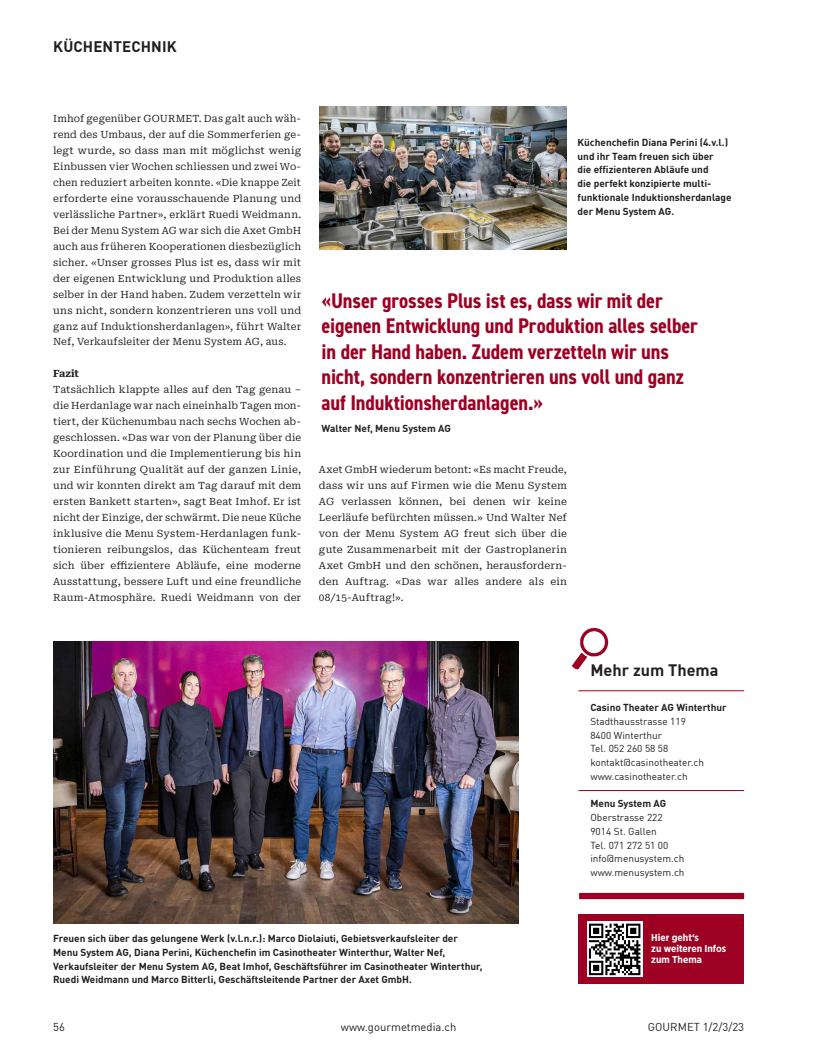
<style>
.page{position:relative;width:815px;height:1063px;background:#fff}
.page>*{position:absolute;margin:0;border:0;box-sizing:border-box;transform-origin:0 0}
.t1{font:700 condensed 21.25px/25.5px "DIN2014";letter-spacing:-.005em;color:#9d0023}
.t2{font:700 16.25px "DINOT";color:#231f20}
.t3{font:700 15px "DINOT";letter-spacing:.01em;color:#231f20}
.t4{font:11.25px "DINOT";color:#231f20}
.t5{font:10px/16px "Roboto Serif";letter-spacing:.005em;color:#231f20;text-align:justify}
.t6{font:700 10px/13.8px "DINOT";color:#231f20}
.t7{font:10px/13.8px "DINOT";color:#231f20}
.t8{font:700 10px/11.2px "Gotham Narrow";color:#fff}
.t9{font:700 10px "Roboto Serif";color:#231f20}
</style>
<div class="page">
<img style="left:572px;top:627px;width:37px;height:42px">
<hr style="left:578px;top:690px;width:166px;height:1px;background:#9d0023">
<hr style="left:578px;top:790px;width:166px;height:1px;background:#9d0023">
<div style="left:579px;top:893px;width:165px;height:6px;background:#9d0023"></div>
<div style="left:578px;top:914px;width:166px;height:69px;background:#9d0023"></div>
<svg style="left:587px;top:922px;width:55px;height:55px"></svg>
<svg style="left:589px;top:924px;width:51px;height:51px"></svg>
<img style="left:53px;top:641px;width:465px;height:283px">
<img style="left:320px;top:106px;width:247px;height:144px">
<h3 class="t3" style="left:53px;top:35px;width:125px">KÜCHENTECHNIK</h3>
<p class="t5" style="left:53px;top:110px;width:250px">Imhof gegenüber GOURMET. Das galt auch wäh&shy;rend des Umbaus, der auf die Sommerferien ge&shy;legt wurde, so dass man mit möglichst wenig Einbussen vier Wochen schliessen und zwei Wo&shy;chen reduziert arbeiten konnte. «Die knappe Zeit erforderte eine vorausschauende Planung und verlässliche Partner», erklärt Ruedi Weidmann.<br>Bei der Menu System AG war sich die Axet GmbH auch aus früheren Kooperationen diesbezüglich sicher. «Unser grosses Plus ist es, dass wir mit der eigenen Entwicklung und Produktion alles selber in der Hand haben. Zudem verzetteln wir uns nicht, sondern konzentrieren uns voll und ganz auf Induktionsherdanlagen», führt Walter Nef, Verkaufsleiter der Menu System AG, aus.</p>
<p class="t9" style="left:53px;top:366px;width:28px">Fazit</p>
<p class="t5" style="left:53px;top:381px;width:250px">Tatsächlich klappte alles auf den Tag genau – die Herdanlage war nach eineinhalb Tagen mon&shy;tiert, der Küchenumbau nach sechs Wochen ab&shy;geschlossen. «Das war von der Planung über die Koordination und die Implementierung bis hin zur Einführung Qualität auf der ganzen Linie, und wir konnten direkt am Tag darauf mit dem ersten Bankett starten», sagt Beat Imhof. Er ist nicht der Einzige, der schwärmt. Die neue Küche inklusive die Menu System-Herdanlagen funk&shy;tionieren reibungslos, das Küchenteam freut sich über effizientere Abläufe, eine moderne Ausstattung, bessere Luft und eine freundliche Raum-Atmosphäre. Ruedi Weidmann von der</p>
<p class="t6" style="left:578px;top:134px;width:156px">Küchenchefin Diana Perini (4.v.l.) und ihr Team freuen sich über<br>die effizienteren Abläufe und<br>die perfekt konzipierte multi&shy;funktionale Induktionsherdanlage der Menu System AG.</p>
<h1 class="t1" style="left:322px;top:287px;width:378px">«Unser grosses Plus ist es, dass wir mit der eigenen Entwicklung und Produktion alles selber in der Hand haben. Zudem verzetteln wir uns nicht, sondern konzentrieren uns voll und ganz auf Induktionsherdanlagen.»</h1>
<p class="t6" style="left:322px;top:420px;width:131px">Walter Nef, Menu System AG</p>
<p class="t5" style="left:319px;top:461px;width:250px">Axet GmbH wiederum betont: «Es macht Freude, dass wir uns auf Firmen wie die Menu System AG verlassen können, bei denen wir keine Leerläufe befürchten müssen.» Und Walter Nef von der Menu System AG freut sich über die gute Zusammenarbeit mit der Gastroplanerin Axet GmbH und den schönen, herausfordern&shy;den Auftrag. «Das war alles andere als ein 08/15-Auftrag!».</p>
<h2 class="t2" style="left:590px;top:658px;width:130px">Mehr zum Thema</h2>
<p class="t6" style="left:590px;top:700px;width:138px">Casino Theater AG Winterthur</p>
<p class="t7" style="left:590px;top:714px;width:115px">Stadthausstrasse 119<br>8400 Winterthur<br>Tel. 052 260 58 58 kontakt@casinotheater.ch www.casinotheater.ch</p>
<p class="t6" style="left:590px;top:796px;width:77px">Menu System AG</p>
<p class="t7" style="left:590px;top:810px;width:96px">Oberstrasse 222<br>9014 St. Gallen<br>Tel. 071 272 51 00 info@menusystem.ch www.menusystem.ch</p>
<p class="t6" style="left:53px;top:931px;width:431px">Freuen sich über das gelungene Werk (v.l.n.r.): Marco Diolaiuti, Gebietsverkaufsleiter der Menu System AG, Diana Perini, Küchenchefin im Casinotheater Winterthur, Walter Nef, Verkaufsleiter der Menu System AG, Beat Imhof, Geschäftsführer im Casinotheater Winterthur, Ruedi Weidmann und Marco Bitterli, Geschäftsleitende Partner der Axet GmbH.</p>
<p class="t8" style="left:651px;top:931px;width:77px">Hier geht‘s<br>zu weiteren Infos zum Thema</p>
<p class="t4" style="left:53px;top:1018px;width:13px">56</p>
<p class="t4" style="left:341px;top:1018px;width:117px">www.gourmetmedia.ch</p>
<p class="t4" style="left:648px;top:1018px;width:98px">GOURMET 1/2/3/23</p>
</div>
